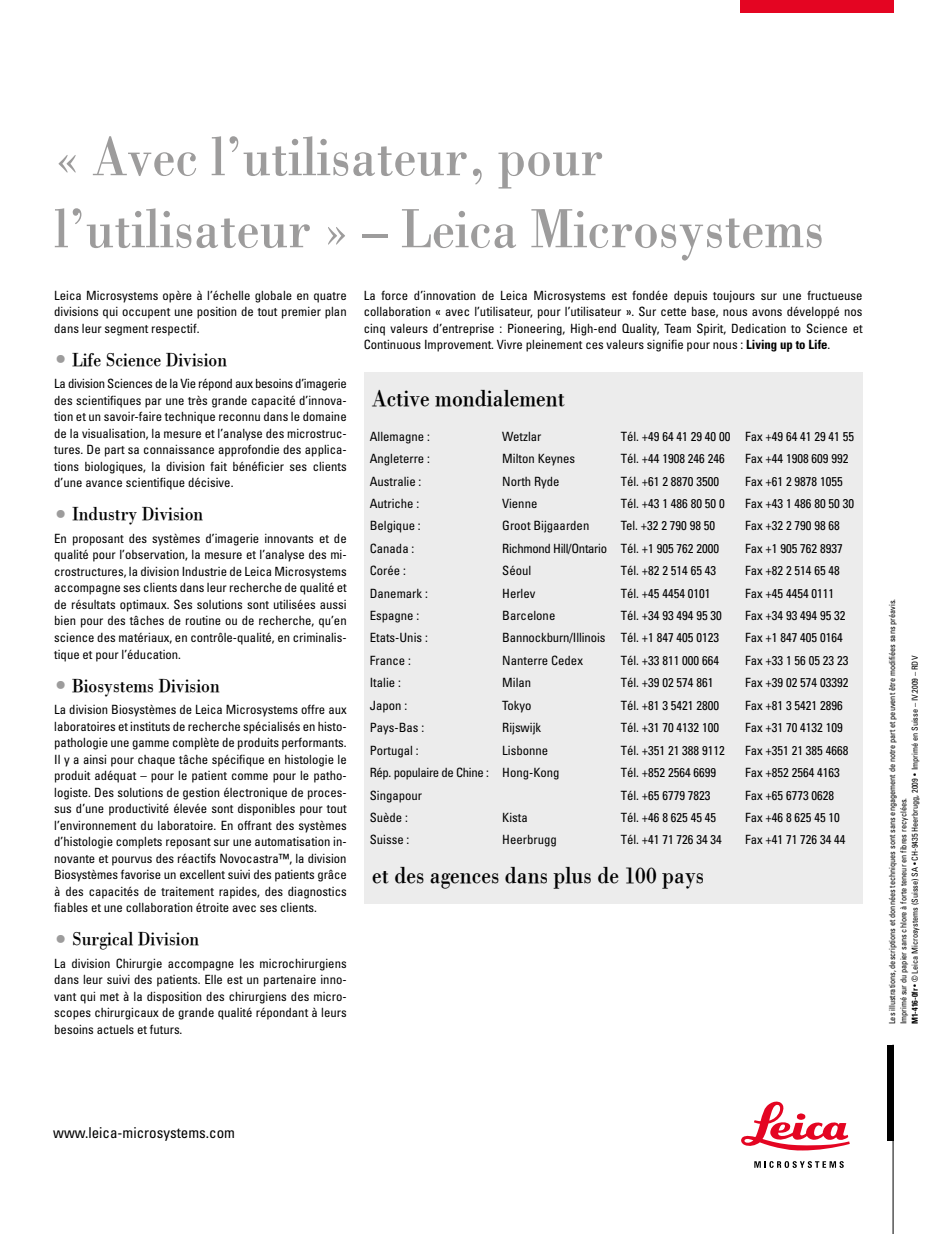
<style>
.page{position:relative;width:936px;height:1234px;background:#fff}
.page>*{position:absolute;margin:0;border:0;box-sizing:border-box;transform-origin:0 0}
.t1{font:57px/72px "Leicana";color:#9d9c9c}
.t2{font:24px "Leicana";color:#000}
.t3{font:19.5px "Leicana";color:#000}
.t4{font:condensed 15px "Univers";color:#000}
.t5{font:condensed 12.75px/16.5px "Univers";color:#000;text-align:justify}
.t6{font:condensed 12.75px "Univers";letter-spacing:-.025em;color:#000}
.t7{font:condensed 8.25px/11.2px "Univers LT Std";color:#000}
.s1{font-weight:700}
.s2{font-size:24px;color:#9d9c9c}
</style>
<div class="page">
<div style="left:740px;top:0;width:153px;height:13px;background:#e40522"></div>
<svg style="left:741px;top:1101px;width:108px;height:49px"></svg>
<svg style="left:754px;top:1161px;width:89px;height:6px"></svg>
<div style="left:887px;top:1044px;width:6px;height:96px;background:#000"></div>
<hr style="left:892px;top:1044px;width:1px;height:189px;background:#000">
<div style="left:364px;top:372px;width:498px;height:532px;background:#ececec"></div>
<h1 class="t1" style="left:54px;top:119px;width:771px">« Avec l’utilisateur, pour l’utilisateur » – Leica Microsystems</h1>
<p class="t5" style="left:364px;top:286px;width:500px">La force d’innovation de Leica Microsystems est fondée depuis toujours sur une fructueuse collaboration « avec l’utilisateur, pour l’utilisateur ». Sur cette base, nous avons développé nos cinq valeurs d’entreprise : Pioneering, High-end Quality, Team Spirit, Dedication to Science et Continuous Improvement. Vivre pleinement ces valeurs signifie pour nous : <span class="s1">Living up to Life</span>.</p>
<h2 class="t2" style="left:372px;top:383px;width:194px">Active mondialement</h2>
<p class="t5" style="left:370px;top:427px;width:62px">Allemagne :</p>
<p class="t5" style="left:502px;top:427px;width:41px">Wetzlar</p>
<p class="t5" style="left:620px;top:427px;width:235px">Tél. +49 64 41 29 40 00 Fax +49 64 41 29 41 55</p>
<p class="t5" style="left:370px;top:450px;width:62px">Angleterre :</p>
<p class="t5" style="left:502px;top:450px;width:74px">Milton Keynes</p>
<p class="t5" style="left:620px;top:450px;width:106px">Tél. +44 1908 246 246</p>
<p class="t5" style="left:745px;top:450px;width:105px">Fax +44 1908 609 992</p>
<p class="t5" style="left:370px;top:472px;width:53px">Australie :</p>
<p class="t5" style="left:502px;top:472px;width:59px">North Ryde</p>
<p class="t5" style="left:620px;top:472px;width:100px">Tél. +61 2 8870 3500</p>
<p class="t5" style="left:745px;top:472px;width:99px">Fax +61 2 9878 1055</p>
<p class="t5" style="left:370px;top:494px;width:51px">Autriche :</p>
<p class="t5" style="left:502px;top:494px;width:37px">Vienne</p>
<p class="t5" style="left:620px;top:494px;width:106px">Tél. +43 1 486 80 50 0</p>
<p class="t5" style="left:745px;top:494px;width:110px">Fax +43 1 486 80 50 30</p>
<p class="t5" style="left:370px;top:517px;width:52px">Belgique :</p>
<p class="t5" style="left:502px;top:517px;width:89px">Groot Bijgaarden</p>
<p class="t5" style="left:620px;top:517px;width:96px">Tel. +32 2 790 98 50</p>
<p class="t5" style="left:745px;top:517px;width:96px">Fax +32 2 790 98 68</p>
<p class="t5" style="left:370px;top:539px;width:46px">Canada :</p>
<p class="t6" style="left:502px;top:540px;width:218px">Richmond Hill/Ontario Tél. +1 905 762 2000</p>
<p class="t5" style="left:745px;top:539px;width:99px">Fax +1 905 762 8937</p>
<p class="t5" style="left:370px;top:562px;width:38px">Corée :</p>
<p class="t5" style="left:502px;top:562px;width:31px">Séoul</p>
<p class="t5" style="left:620px;top:562px;width:97px">Tél. +82 2 514 65 43</p>
<p class="t5" style="left:745px;top:562px;width:96px">Fax +82 2 514 65 48</p>
<p class="t5" style="left:370px;top:584px;width:60px">Danemark :</p>
<p class="t5" style="left:502px;top:584px;width:35px">Herlev</p>
<p class="t5" style="left:620px;top:584px;width:91px">Tél. +45 4454 0101</p>
<p class="t5" style="left:745px;top:584px;width:91px">Fax +45 4454 0111</p>
<p class="t5" style="left:370px;top:606px;width:51px">Espagne :</p>
<p class="t5" style="left:502px;top:606px;width:55px">Barcelone</p>
<p class="t5" style="left:620px;top:606px;width:103px">Tél. +34 93 494 95 30</p>
<p class="t5" style="left:745px;top:606px;width:102px">Fax +34 93 494 95 32</p>
<p class="t5" style="left:370px;top:629px;width:60px">Etats-Unis :</p>
<p class="t5" style="left:502px;top:629px;width:218px">Bannockburn/Illinois Tél. +1 847 405 0123</p>
<p class="t5" style="left:745px;top:629px;width:99px">Fax +1 847 405 0164</p>
<p class="t5" style="left:370px;top:651px;width:43px">France :</p>
<p class="t5" style="left:502px;top:651px;width:82px">Nanterre Cedex</p>
<p class="t5" style="left:620px;top:651px;width:100px">Tél. +33 811 000 664</p>
<p class="t5" style="left:745px;top:651px;width:105px">Fax +33 1 56 05 23 23</p>
<p class="t5" style="left:370px;top:674px;width:33px">Italie :</p>
<p class="t5" style="left:502px;top:674px;width:31px">Milan</p>
<p class="t5" style="left:620px;top:674px;width:94px">Tél. +39 02 574 861</p>
<p class="t5" style="left:745px;top:674px;width:105px">Fax +39 02 574 03392</p>
<p class="t5" style="left:370px;top:696px;width:39px">Japon :</p>
<p class="t5" style="left:502px;top:696px;width:31px">Tokyo</p>
<p class="t5" style="left:620px;top:696px;width:100px">Tél. +81 3 5421 2800</p>
<p class="t5" style="left:745px;top:696px;width:99px">Fax +81 3 5421 2896</p>
<p class="t5" style="left:370px;top:719px;width:56px">Pays-Bas :</p>
<p class="t5" style="left:502px;top:719px;width:40px">Rijswijk</p>
<p class="t5" style="left:620px;top:719px;width:100px">Tél. +31 70 4132 100</p>
<p class="t5" style="left:745px;top:719px;width:99px">Fax +31 70 4132 109</p>
<p class="t5" style="left:370px;top:741px;width:50px">Portugal :</p>
<p class="t5" style="left:502px;top:741px;width:48px">Lisbonne</p>
<p class="t5" style="left:620px;top:741px;width:106px">Tél. +351 21 388 9112</p>
<p class="t5" style="left:745px;top:741px;width:105px">Fax +351 21 385 4668</p>
<p class="t6" style="left:370px;top:764px;width:191px">Rép. populaire de Chine : Hong-Kong</p>
<p class="t5" style="left:620px;top:764px;width:97px">Tél. +852 2564 6699</p>
<p class="t5" style="left:745px;top:764px;width:96px">Fax +852 2564 4163</p>
<p class="t5" style="left:370px;top:786px;width:54px">Singapour</p>
<p class="t5" style="left:620px;top:786px;width:91px">Tél. +65 6779 7823</p>
<p class="t5" style="left:745px;top:786px;width:91px">Fax +65 6773 0628</p>
<p class="t5" style="left:370px;top:808px;width:40px">Suède :</p>
<p class="t5" style="left:502px;top:808px;width:27px">Kista</p>
<p class="t5" style="left:620px;top:808px;width:97px">Tél. +46 8 625 45 45</p>
<p class="t5" style="left:745px;top:808px;width:96px">Fax +46 8 625 45 10</p>
<p class="t5" style="left:370px;top:831px;width:41px">Suisse :</p>
<p class="t5" style="left:502px;top:831px;width:56px">Heerbrugg</p>
<p class="t5" style="left:620px;top:831px;width:103px">Tél. +41 71 726 34 34</p>
<p class="t5" style="left:745px;top:831px;width:102px">Fax +41 71 726 34 44</p>
<h2 class="t2" style="left:372px;top:860px;width:333px">et des agences dans plus de 100 pays</h2>
<p class="t5" style="left:54px;top:286px;width:294px">Leica Microsystems opère à l’échelle globale en quatre divisions qui occupent une position de tout premier plan dans leur segment respectif.</p>
<h3 class="t3" style="left:54px;top:347px;width:174px"><span class="s2">•</span> Life Science Division</h3>
<p class="t5" style="left:54px;top:375px;width:294px">La division Sciences de la Vie répond aux besoins d’imagerie des scientifiques par une très grande capacité d’innova&shy;tion et un savoir-faire technique reconnu dans le domaine de la visualisation, la mesure et l’analyse des microstruc&shy;tures. De part sa connaissance approfondie des applica&shy;tions biologiques, la division fait bénéficier ses clients d’une avance scientifique décisive.</p>
<h3 class="t3" style="left:54px;top:502px;width:150px"><span class="s2">•</span> Industry Division</h3>
<p class="t5" style="left:54px;top:529px;width:294px">En proposant des systèmes d’imagerie innovants et de qualité pour l’observation, la mesure et l’analyse des mi&shy;crostructures, la division Industrie de Leica Microsystems accompagne ses clients dans leur recherche de qualité et de résultats optimaux. Ses solutions sont utilisées aussi bien pour des tâches de routine ou de recherche, qu’en science des matériaux, en contrôle-qualité, en criminalis&shy;tique et pour l’éducation.</p>
<h3 class="t3" style="left:54px;top:673px;width:167px"><span class="s2">•</span> Biosystems Division</h3>
<p class="t5" style="left:54px;top:700px;width:294px">La division Biosystèmes de Leica Microsystems offre aux laboratoires et instituts de recherche spécialisés en histo&shy;pathologie une gamme complète de produits performants.<br>Il y a ainsi pour chaque tâche spécifique en histologie le produit adéquat – pour le patient comme pour le patho&shy;logiste. Des solutions de gestion électronique de proces&shy;sus d’une productivité élevée sont disponibles pour tout l’environnement du laboratoire. En offrant des systèmes d’histologie complets reposant sur une automatisation in&shy;novante et pourvus des réactifs Novocastra™, la division Biosystèmes favorise un excellent suivi des patients grâce à des capacités de traitement rapides, des diagnostics fiables et une collaboration étroite avec ses clients.</p>
<h3 class="t3" style="left:54px;top:926px;width:147px"><span class="s2">•</span> Surgical Division</h3>
<p class="t5" style="left:54px;top:954px;width:294px">La division Chirurgie accompagne les microchirurgiens dans leur suivi des patients. Elle est un partenaire inno&shy;vant qui met à la disposition des chirurgiens des micro&shy;scopes chirurgicaux de grande qualité répondant à leurs besoins actuels et futurs.</p>
<p class="t7" style="left:886px;top:1023px;width:427px;rotate:-90deg">Les illustrations, descriptions et données techniques sont sans engagement de notre part et peuvent être modifiées sans préavis.<br>Imprimé sur du papier sans chlore à forte teneur en fibres recyclées.<br><span class="s1">M1-416-0fr</span> • © Leica Microsystems (Suisse) SA • CH-9435 Heerbrugg, 2009 • Imprimé en Suisse – IV.2009 – RDV</p>
<p class="t4" style="left:53px;top:1123px;width:183px">www.leica-microsystems.com</p>
</div>
